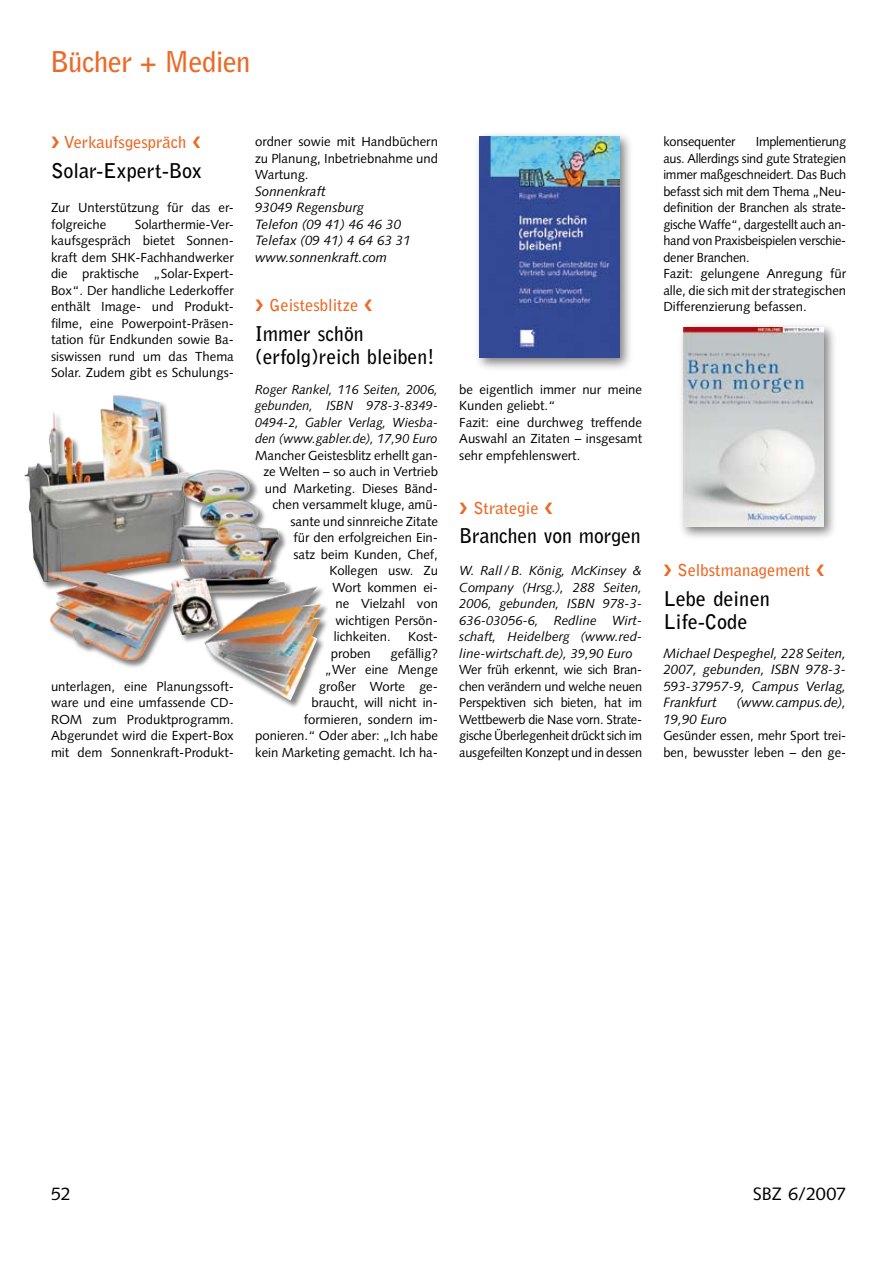
<style>
.page{position:relative;width:893px;height:1263px;background:#fff}
.page>*{position:absolute;margin:0;border:0;box-sizing:border-box;transform-origin:0 0}
.t1{font:700 28.5px "Bell Gothic Std";letter-spacing:-.025em;color:#eb6a28}
.t2{font:700 20.25px/23.2px "Bell Gothic Std";color:#000}
.t3{font:18px "Syntax LT Std";letter-spacing:-.01em;color:#000}
.t4{font:700 16.5px "Bell Gothic Std";color:#eb6a28}
.t5{font:italic 13.5px/16.5px "Syntax LT Std";color:#000}
.t6{font:13.2px/16.5px "Syntax LT Std";color:#000}
.t7{font:italic 13.2px/16.5px "Syntax LT Std";color:#000;text-align:justify}
</style>
<div class="page">
<div style="left:24px;top:393px;width:306px;height:316px;background:#000;opacity:.5"></div>
<img style="left:160px;top:402px;width:20px;height:71px">
<div style="left:474px;top:130px;width:159px;height:242px;background:#000;opacity:.5"></div>
<img style="left:479px;top:136px;width:141px;height:222px">
<div style="left:677px;top:322px;width:160px;height:220px;background:#000;opacity:.5"></div>
<img style="left:683px;top:328px;width:140px;height:199px">
<h1 class="t1" style="left:50px;top:45px;width:202px">Bücher + Medien</h1>
<p class="t4" style="left:51px;top:132px;width:151px">❯ Verkaufsgespräch ❮</p>
<h2 class="t2" style="left:51px;top:159px;width:153px">Solar-Expert-Box</h2>
<p class="t6" style="left:51px;top:199px;width:184px">Zur Unterstützung für das er&shy;folgreiche</p>
<p class="t6" style="left:51px;top:216px;width:184px;text-align:justify;text-indent:84px">Solarthermie-Ver&shy;kaufsgespräch bietet Sonnen&shy;kraft dem SHK-Fachhandwerker die praktische „Solar-Expert-Box“. Der handliche Lederkoffer enthält Image- und Produkt&shy;filme, eine Powerpoint-Präsen&shy;tation für Endkunden sowie Ba&shy;siswissen rund um das Thema Solar. Zudem gibt es Schulungs-</p>
<p class="t6" style="left:51px;top:678px;width:184px;text-align:justify">unterlagen, eine Planungssoft&shy;ware und eine umfassende CD-ROM zum Produktprogramm.<br>Abgerundet wird die Expert-Box mit dem Sonnenkraft-Produkt-</p>
<p class="t6" style="left:255px;top:133px;width:184px;text-align:justify">ordner sowie mit Handbüchern zu Planung, Inbetriebnahme und Wartung.</p>
<p class="t5" style="left:255px;top:183px;width:157px">Sonnenkraft<br>93049 Regensburg<br>Telefon (09 41) 46 46 30<br>Telefax (09 41) 4 64 63 31 www.sonnenkraft.com</p>
<p class="t4" style="left:255px;top:295px;width:119px">❯ Geistesblitze ❮</p>
<h2 class="t2" style="left:255px;top:322px;width:181px">Immer schön (erfolg)reich bleiben!</h2>
<p class="t7" style="left:255px;top:381px;width:184px">Roger Rankel, 116 Seiten, 2006, gebunden, ISBN 978-3-8349- 0494-2, Gabler Verlag, Wiesba&shy;den (www.gabler.de), 17,90 Euro</p>
<p class="t6" style="left:255px;top:447px;width:184px">Mancher Geistesblitz erhellt gan-</p>
<p class="t6" style="left:263px;top:463px;width:176px">ze Welten – so auch in Vertrieb</p>
<p class="t6" style="left:265px;top:480px;width:175px">und Marketing. Dieses Bänd-</p>
<p class="t6" style="left:272px;top:496px;width:167px">chen versammelt kluge, amü-</p>
<p class="t6" style="left:290px;top:513px;width:149px">sante und sinnreiche Zitate</p>
<p class="t6" style="left:293px;top:529px;width:146px">für den erfolgreichen Ein-</p>
<p class="t6" style="left:293px;top:546px;width:146px">satz beim Kunden, Chef,</p>
<p class="t6" style="left:329px;top:562px;width:110px">Kollegen usw. Zu</p>
<p class="t6" style="left:332px;top:579px;width:107px">Wort kommen ei-</p>
<p class="t6" style="left:335px;top:595px;width:104px">ne Vielzahl von</p>
<p class="t6" style="left:335px;top:612px;width:104px">wichtigen Persön-</p>
<p class="t6" style="left:334px;top:628px;width:58px">lichkeiten.</p>
<p class="t6" style="left:408px;top:628px;width:31px">Kost-</p>
<p class="t6" style="left:331px;top:645px;width:41px">proben</p>
<p class="t6" style="left:255px;top:645px;width:184px;text-align:right">gefällig?<br>„Wer eine Menge<br>großer Worte ge-<br>braucht, will nicht in&shy;formieren, sondern im&shy;ponieren.“ Oder aber: „Ich habe kein Marketing gemacht. Ich ha-</p>
<p class="t6" style="left:663px;top:133px;width:184px;text-indent:92px">Implementierung aus. Allerdings sind gute Strategien immer maßgeschneidert. Das Buch befasst sich mit dem Thema „Neu&shy;definition der Branchen als strate&shy;gische Waffe“, dargestellt auch an&shy;hand von Praxisbeispielen verschie&shy;dener Branchen.<br>Fazit: gelungene Anregung für alle, die sich mit der strategischen<br>Differenzierung befassen.</p>
<p class="t6" style="left:663px;top:133px;width:74px">konsequenter</p>
<p class="t6" style="left:459px;top:381px;width:184px">be eigentlich immer nur meine<br>Kunden geliebt.“<br>Fazit: eine durchweg treffende<br>Auswahl an Zitaten – insgesamt sehr empfehlenswert.</p>
<p class="t4" style="left:459px;top:498px;width:95px">❯ Strategie ❮</p>
<h2 class="t2" style="left:459px;top:524px;width:183px">Branchen von morgen</h2>
<p class="t7" style="left:459px;top:562px;width:184px">W. Rall /B. König, McKinsey &amp; Company (Hrsg.), 288 Seiten, 2006, gebunden, ISBN 978-3- 636-03056-6, Redline Wirt&shy;schaft, Heidelberg (www.red&shy;line-wirtschaft.de), 39,90 Euro</p>
<p class="t6" style="left:459px;top:661px;width:184px;text-align:justify">Wer früh erkennt, wie sich Bran&shy;chen verändern und welche neuen Perspektiven sich bieten, hat im Wettbewerb die Nase vorn. Strate&shy;gische Überlegenheit drückt sich im ausgefeilten Konzept und in dessen</p>
<p class="t4" style="left:663px;top:560px;width:163px">❯ Selbstmanagement ❮</p>
<h2 class="t2" style="left:663px;top:587px;width:108px">Lebe deinen<br>Life-Code</h2>
<p class="t5" style="left:663px;top:645px;width:184px;text-align:justify">Michael Despeghel, 228 Seiten, 2007, gebunden, ISBN 978-3- 593-37957-9, Campus Verlag, Frankfurt</p>
<p class="t5" style="left:737px;top:694px;width:111px">(www.campus.de),</p>
<p class="t5" style="left:663px;top:711px;width:65px">19,90 Euro</p>
<p class="t6" style="left:663px;top:727px;width:184px">Gesünder essen, mehr Sport trei&shy;ben, bewusster leben – den ge-</p>
<h3 class="t3" style="left:51px;top:1183px;width:21px">52</h3>
<h3 class="t3" style="left:753px;top:1183px;width:95px">SBZ 6/2007</h3>
</div>
